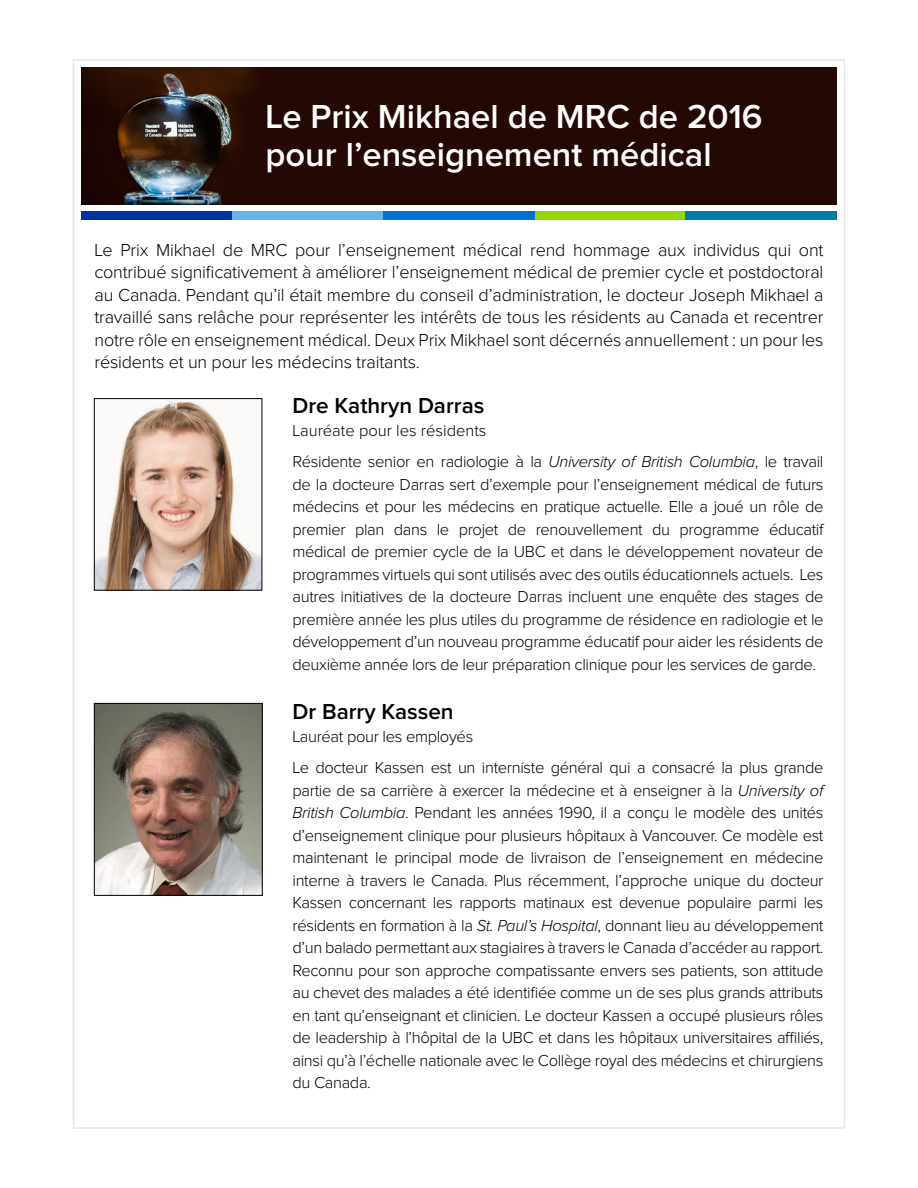
<style>
.page{position:relative;width:918px;height:1188px;background:#fff}
.page>*{position:absolute;margin:0;border:0;box-sizing:border-box;transform-origin:0 0}
.t1{font:600 34.5px/37.5px "Proxima Nova";color:#fff}
.t2{font:600 22.5px "Proxima Nova";color:#000}
.t3{font:300 18px/22.5px "Proxima Nova";letter-spacing:-.01em;color:#000;text-align:justify}
.t4{font:300 16.5px/22.5px "Proxima Nova";letter-spacing:-.02em;color:#000}
.s1{font-style:italic}
</style>
<div class="page">
<img style="left:81px;top:68px;width:756px;height:137px">
<div style="left:81px;top:211px;width:151px;height:9px;background:#0032a0"></div>
<div style="left:232px;top:211px;width:152px;height:9px;background:#68b2e8"></div>
<div style="left:384px;top:211px;width:151px;height:9px;background:#0071ce"></div>
<div style="left:535px;top:211px;width:152px;height:9px;background:#95d500"></div>
<div style="left:686px;top:211px;width:151px;height:9px;background:#007da4"></div>
<img style="left:96px;top:400px;width:164px;height:188px">
<div style="left:94px;top:398px;width:168px;height:192px;border:1px solid #000"></div>
<img style="left:96px;top:705px;width:164px;height:189px">
<div style="left:94px;top:703px;width:168px;height:193px;border:1px solid #000"></div>
<h1 class="t1" style="left:266px;top:99px;width:499px">Le Prix Mikhael de MRC de 2016 pour l’enseignement médical</h1>
<p class="t3" style="left:94px;top:239px;width:731px">Le Prix Mikhael de MRC pour l’enseignement médical rend hommage aux individus qui ont contribué significativement à améliorer l’enseignement médical de premier cycle et postdoctoral au Canada. Pendant qu’il était membre du conseil d’administration, le docteur Joseph Mikhael a travaillé sans relâche pour représenter les intérêts de tous les résidents au Canada et recentrer notre rôle en enseignement médical. Deux Prix Mikhael sont décernés annuellement : un pour les résidents et un pour les médecins traitants.</p>
<h2 class="t2" style="left:292px;top:393px;width:193px">Dre Kathryn Darras</h2>
<p class="t4" style="left:292px;top:415px;width:533px;line-height:31.5px">Lauréate pour les résidents<br>Résidente senior en radiologie à la <span class="s1">University of British Columbia</span>, le travail</p>
<p class="t4" style="left:292px;top:473px;width:533px;text-align:justify">de la docteure Darras sert d’exemple pour l’enseignement médical de futurs médecins et pour les médecins en pratique actuelle. Elle a joué un rôle de premier plan dans le projet de renouvellement du programme éducatif médical de premier cycle de la UBC et dans le développement novateur de programmes virtuels qui sont utilisés avec des outils éducationnels actuels. Les autres initiatives de la docteure Darras incluent une enquête des stages de première année les plus utiles du programme de résidence en radiologie et le développement d’un nouveau programme éducatif pour aider les résidents de deuxième année lors de leur préparation clinique pour les services de garde.</p>
<h2 class="t2" style="left:292px;top:699px;width:163px">Dr Barry Kassen</h2>
<p class="t4" style="left:292px;top:721px;width:533px;line-height:31.5px">Lauréat pour les employés<br>Le docteur Kassen est un interniste général qui a consacré la plus grande</p>
<p class="t4" style="left:292px;top:779px;width:533px;text-align:justify">partie de sa carrière à exercer la médecine et à enseigner à la <span class="s1">University of British Columbia</span>. Pendant les années 1990, il a conçu le modèle des unités d’enseignement clinique pour plusieurs hôpitaux à Vancouver. Ce modèle est maintenant le principal mode de livraison de l’enseignement en médecine interne à travers le Canada. Plus récemment, l’approche unique du docteur Kassen concernant les rapports matinaux est devenue populaire parmi les résidents en formation à la <span class="s1">St. Paul’s Hospital</span>, donnant lieu au développement d’un balado permettant aux stagiaires à travers le Canada d’accéder au rapport.<br>Reconnu pour son approche compatissante envers ses patients, son attitude au chevet des malades a été identifiée comme un de ses plus grands attributs en tant qu’enseignant et clinicien. Le docteur Kassen a occupé plusieurs rôles de leadership à l’hôpital de la UBC et dans les hôpitaux universitaires affiliés, ainsi qu’à l’échelle nationale avec le Collège royal des médecins et chirurgiens du Canada.</p>
</div>
